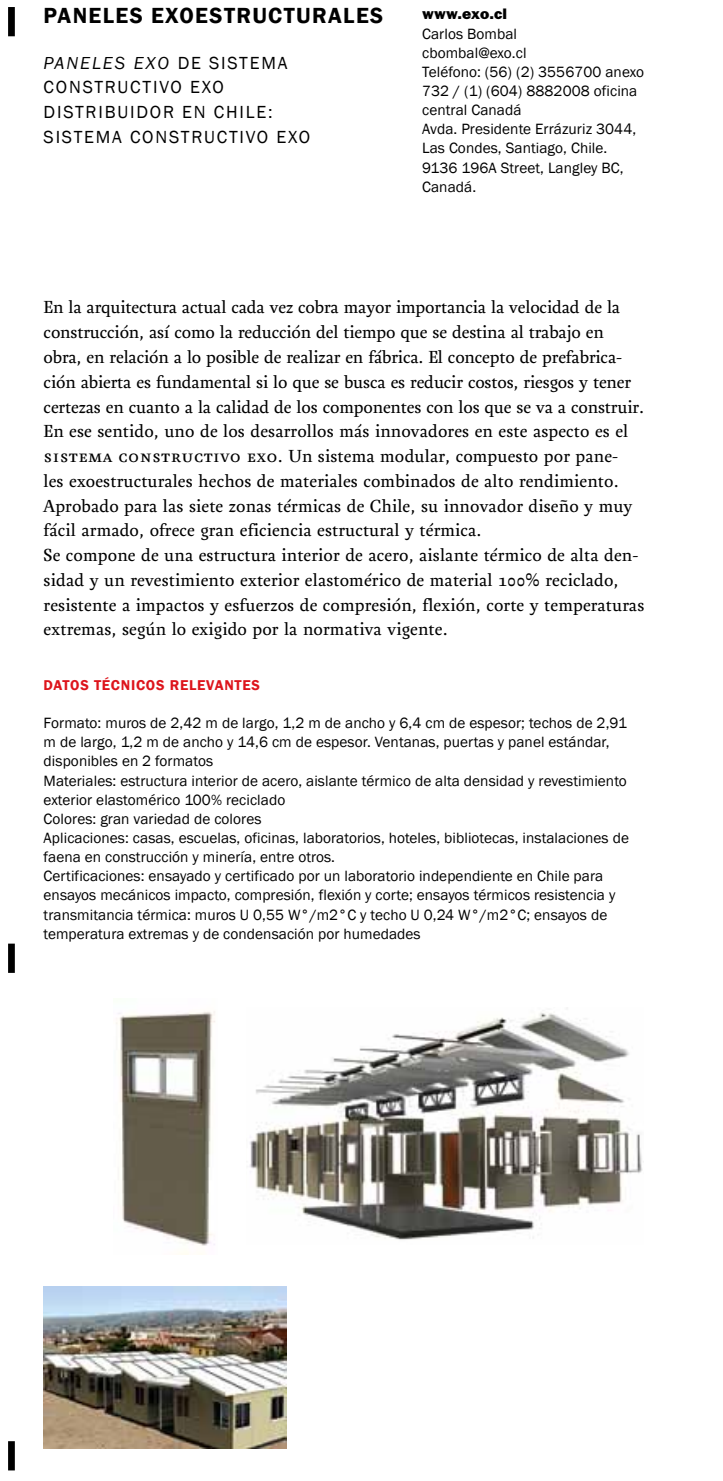
<style>
.page{position:relative;width:723px;height:1481px;background:#fff}
.page>*{position:absolute;margin:0;border:0;box-sizing:border-box;transform-origin:0 0}
.t1{font:600 22.5px "Franklin Gothic";letter-spacing:.06em;color:#000}
.t2{font:18px/24.8px "Queltehue Pro";letter-spacing:.005em;color:#000}
.t3{font:18px "Franklin Gothic Book SC850";color:#000}
.t4{font:18px "Franklin Gothic";letter-spacing:.1em;color:#000}
.t5{font:italic 18px "Franklin Gothic";letter-spacing:.1em;color:#000}
.t6{font:15.3px/19.1px "Franklin Gothic";letter-spacing:.005em;color:#000}
.t7{font:800 15.3px "Franklin Gothic";letter-spacing:.005em;color:#000}
.t8{font:600 14.62px "Franklin Gothic";letter-spacing:.05em;color:#dd151c}
.s1{font-family:"Franklin Gothic Book Ital SC850";font-style:normal}
.s2{font-style:normal}
.s3{font-family:"Franklin Gothic Book SC850";font-style:normal}
</style>
<div class="page">
<div style="left:8px;top:7px;width:7px;height:29px;background:#000"></div>
<div style="left:8px;top:943px;width:7px;height:29px;background:#000"></div>
<div style="left:8px;top:1440px;width:7px;height:30px;background:#000"></div>
<img style="left:44px;top:1286px;width:242px;height:161px">
<img style="left:249px;top:1012px;width:394px;height:228px">
<img style="left:116px;top:1011px;width:99px;height:243px">
<p class="t1" style="left:44px;top:1px;width:340px">PANELES EXOESTRUCTURALES</p>
<p class="t5" style="left:44px;top:53px;width:178px">PANELES <span class="s1">EXO</span> <span class="s2">DE</span> <span class="s3">SISTEMA</span></p>
<p class="t3" style="left:44px;top:76px;width:13px">CONSTRUCTIVO</p>
<p class="t3" style="left:190px;top:76px;width:12px">EXO</p>
<p class="t4" style="left:44px;top:101px;width:230px">DISTRIBUIDOR EN CHILE:</p>
<p class="t3" style="left:44px;top:126px;width:13px">SISTEMA</p>
<p class="t3" style="left:130px;top:126px;width:13px">CONSTRUCTIVO</p>
<p class="t3" style="left:276px;top:126px;width:12px">EXO</p>
<p class="t7" style="left:422px;top:5px;width:86px">www.exo.cl</p>
<p class="t6" style="left:422px;top:24px;width:223px">Carlos Bombal<br>cbombal@exo.cl<br>Teléfono: (56) (2) 3556700 anexo<br>732 / (1) (604) 8882008 oficina central Canadá<br>Avda. Presidente Errázuriz 3044,<br>Las Condes, Santiago, Chile.<br>9136 196A Street, Langley BC,<br>Canadá.</p>
<p class="t2" style="left:44px;top:295px;width:602px">En la arquitectura actual cada vez cobra mayor importancia la velocidad de la construcción, así como la reducción del tiempo que se destina al trabajo en obra, en relación a lo posible de realizar en fábrica. El concepto de prefabrica&shy;ción abierta es fundamental si lo que se busca es reducir costos, riesgos y tener certezas en cuanto a la calidad de los componentes con los que se va a construir.<br>En ese sentido, uno de los desarrollos más innovadores en este aspecto es el sistema constructivo exo. Un sistema modular, compuesto por pane-<br>les exoestructurales hechos de materiales combinados de alto rendimiento.<br>Aprobado para las siete zonas térmicas de Chile, su innovador diseño y muy fácil armado, ofrece gran eficiencia estructural y térmica.<br>Se compone de una estructura interior de acero, aislante térmico de alta den&shy;sidad y un revestimiento exterior elastomérico de material 100% reciclado, resistente a impactos y esfuerzos de compresión, flexión, corte y temperaturas extremas, según lo exigido por la normativa vigente.</p>
<p class="t8" style="left:44px;top:676px;width:218px">DATOS TÉCNI COS RE LEVANTES</p>
<p class="t6" style="left:44px;top:713px;width:586px">Formato: muros de 2,42 m de largo, 1,2 m de ancho y 6,4 cm de espesor; techos de 2,91 m de largo, 1,2 m de ancho y 14,6 cm de espesor. Ventanas, puertas y panel estándar, disponibles en 2 formatos<br>Materiales: estructura interior de acero, aislante térmico de alta densidad y revestimiento exterior elastomérico 100% reciclado<br>Colores: gran variedad de colores<br>Aplicaciones: casas, escuelas, oficinas, laboratorios, hoteles, bibliotecas, instalaciones de faena en construcción y minería, entre otros.<br>Certificaciones: ensayado y certificado por un laboratorio independiente en Chile para ensayos mecánicos impacto, compresión, flexión y corte; ensayos térmicos resistencia y transmitancia térmica: muros U 0,55 W°/m2°C y techo U 0,24 W°/m2°C; ensayos de temperatura extremas y de condensación por humedades</p>
</div>
